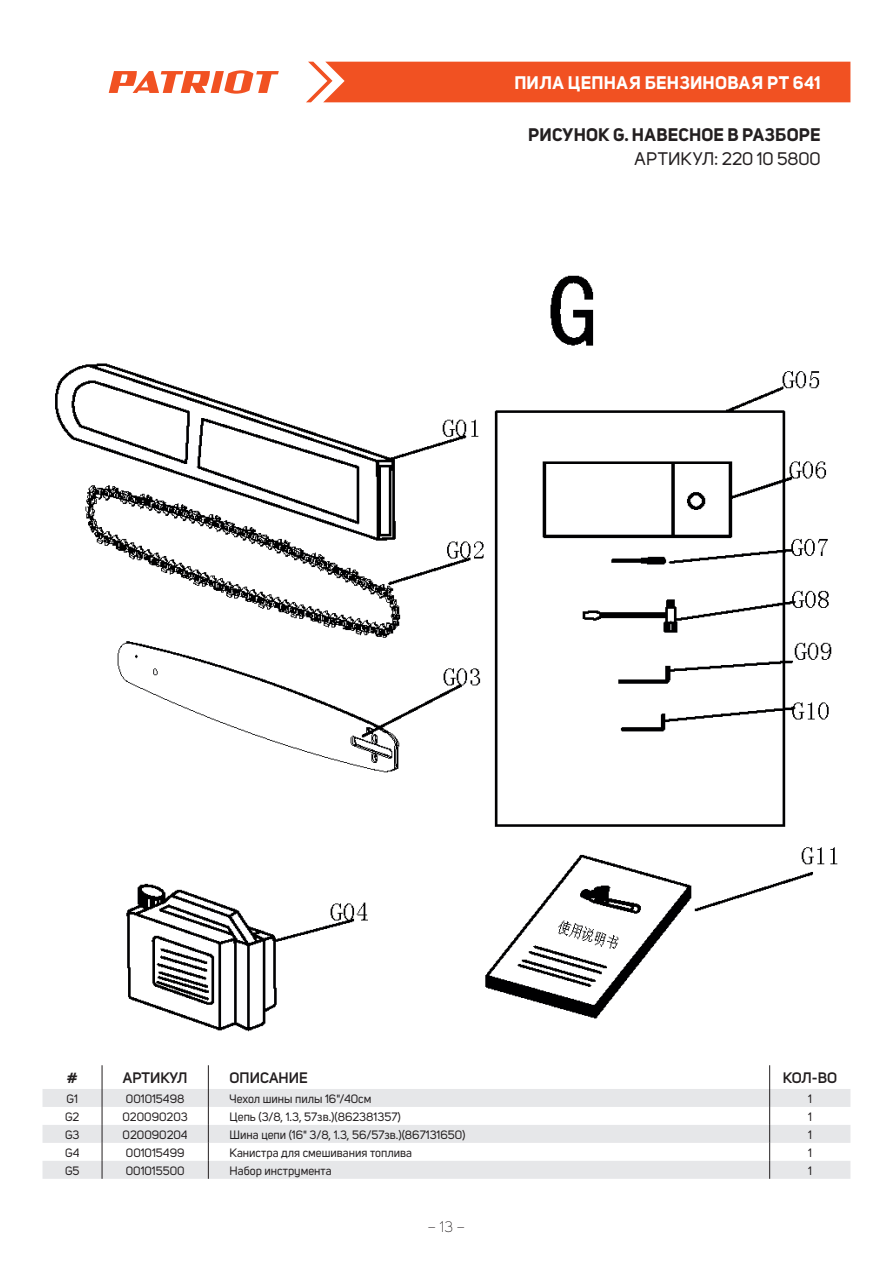
<style>
.page{position:relative;width:893px;height:1263px;background:#fff}
.page>*{position:absolute;margin:0;border:0;box-sizing:border-box;transform-origin:0 0}
.t1{font:700 18px "Uni Sans";letter-spacing:.02em;color:#fff}
.t2{font:700 18px "Uni Sans";letter-spacing:.005em;color:#231f20}
.t3{font:18px "Uni Sans";color:#231f20}
.t4{font:600 15px "Uni Sans";color:#231f20}
.t5{font:300 15px "Uni Sans";color:#231f20}
.t6{font:12px "Uni Sans";color:#231f20}
</style>
<div class="page">
<div style="left:306px;top:62px;width:544px;height:40px;background:#f15122"></div>
<svg style="left:109px;top:70px;width:170px;height:24px"></svg>
<svg style="left:43px;top:1089px;width:807px;height:90px;fill:#e6e7e9"></svg>
<svg style="left:102px;top:1065px;width:1px;height:114px"></svg>
<svg style="left:208px;top:1065px;width:1px;height:114px"></svg>
<svg style="left:769px;top:1065px;width:1px;height:114px"></svg>
<img style="left:55px;top:275px;width:783px;height:757px">
<h1 class="t1" style="left:514px;top:72px;width:308px">ПИЛА ЦЕПНАЯ БЕНЗИНОВАЯ PT 641</h1>
<h1 class="t2" style="left:528px;top:123px;width:294px">РИСУНОК G. НАВЕСНОЕ В РАЗБОРЕ</h1>
<h1 class="t3" style="left:635px;top:148px;width:188px">АРТИКУЛ: 220 10 5800</h1>
<p class="t4" style="left:67px;top:1069px;width:12px">#</p>
<p class="t4" style="left:123px;top:1069px;width:66px">АРТИКУЛ</p>
<p class="t4" style="left:230px;top:1069px;width:80px">ОПИСАНИЕ</p>
<p class="t4" style="left:783px;top:1069px;width:56px">КОЛ-ВО</p>
<p class="t6" style="left:67px;top:1091px;width:13px">G1</p>
<p class="t6" style="left:126px;top:1091px;width:60px">001015498</p>
<p class="t6" style="left:230px;top:1091px;width:143px">Чехол шины пилы 16"/40см</p>
<p class="t6" style="left:808px;top:1091px;width:5px">1</p>
<p class="t6" style="left:65px;top:1109px;width:16px">G2</p>
<p class="t6" style="left:123px;top:1109px;width:67px">020090203</p>
<p class="t6" style="left:230px;top:1109px;width:173px">Цепь (3/8, 1.3, 57зв.)(862381357)</p>
<p class="t6" style="left:808px;top:1109px;width:5px">1</p>
<p class="t6" style="left:65px;top:1127px;width:16px">G3</p>
<p class="t6" style="left:123px;top:1127px;width:67px">020090204</p>
<p class="t6" style="left:230px;top:1127px;width:237px">Шина цепи (16" 3/8, 1.3, 56/57зв.)(867131650)</p>
<p class="t6" style="left:808px;top:1127px;width:5px">1</p>
<p class="t6" style="left:65px;top:1145px;width:16px">G4</p>
<p class="t6" style="left:126px;top:1145px;width:60px">001015499</p>
<p class="t6" style="left:230px;top:1145px;width:184px">Канистра для смешивания топлива</p>
<p class="t6" style="left:808px;top:1145px;width:5px">1</p>
<p class="t6" style="left:65px;top:1163px;width:16px">G5</p>
<p class="t6" style="left:126px;top:1163px;width:60px">001015500</p>
<p class="t6" style="left:230px;top:1163px;width:103px">Набор инструмента</p>
<p class="t6" style="left:808px;top:1163px;width:5px">1</p>
<p class="t5" style="left:428px;top:1218px;width:39px">– 13 –</p>
</div>
